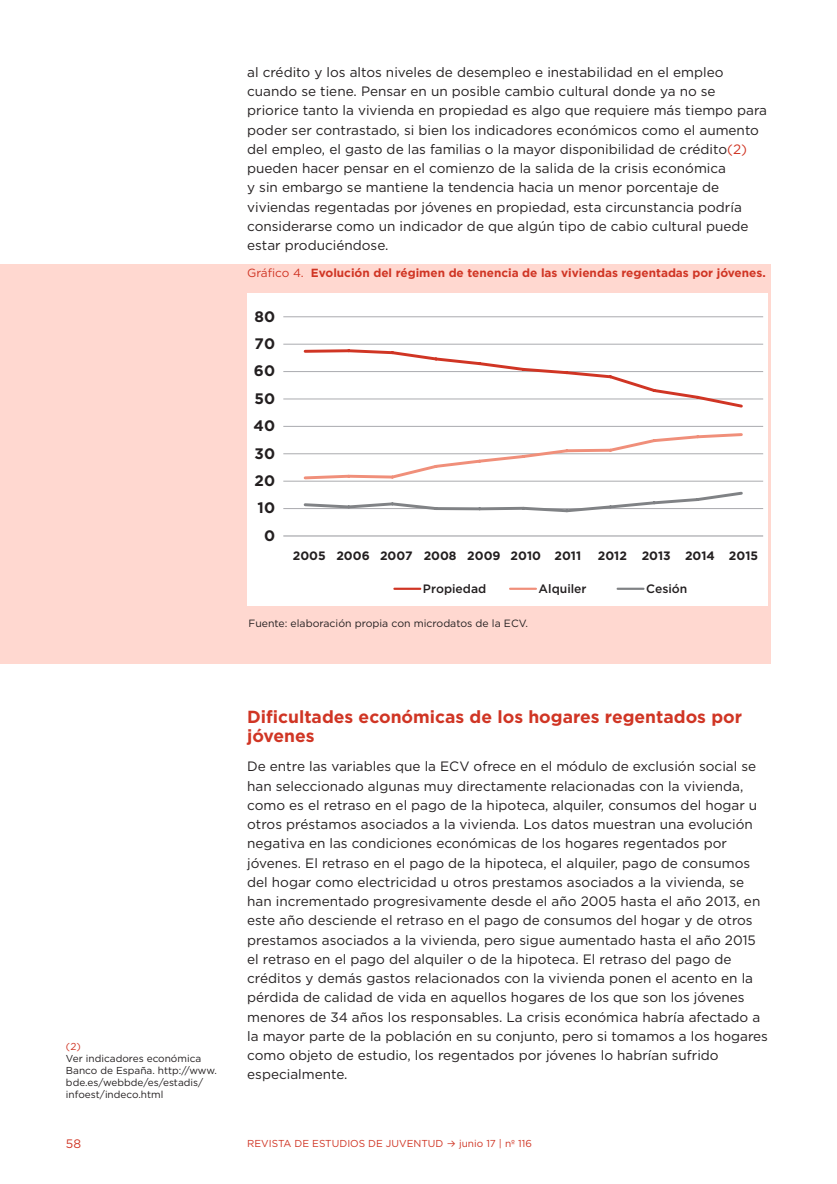
<style>
.page{position:relative;width:837px;height:1184px;background:#fff}
.page>*{position:absolute;margin:0;border:0;box-sizing:border-box;transform-origin:0 0}
.ladillo{font:700 17.5px/19.2px "Gotham";color:#d03524}
.t1{font:700 15.22px "Gotham";color:#231f20}
.texto{font:13.65px/19.2px "Gotham";color:#231f20}
.t2{font:12.25px "Gotham";color:#d03524}
.t3{font:700 12.08px "Gotham";color:#231f20}
.t4{font:500 12.08px "Gotham";color:#231f20}
.Figura{font:700 11.9px "Gotham";color:#d03524}
.texto-2{font:10.5px "Gotham";color:#231f20}
.Texto_cita{font:10.15px/12.1px "Gotham";color:#231f20}
.Número_cita{font:10.15px "Gotham";color:#d03524}
.s1{color:#d03524}
.s2{font-weight:400}
.s3{font-family:"Bryant";font-weight:500;font-size:10.5px}
</style>
<div class="page">
<div style="left:0;top:264px;width:770px;height:400px;background:#ffd8d0"></div>
<div style="left:248px;top:293px;width:519px;height:312px;background:#fff"></div>
<hr style="left:283px;top:508px;width:480px;height:1px;background:#aaabaf">
<hr style="left:283px;top:481px;width:480px;height:1px;background:#aaabaf">
<hr style="left:283px;top:453px;width:480px;height:1px;background:#aaabaf">
<hr style="left:283px;top:426px;width:480px;height:1px;background:#aaabaf">
<hr style="left:283px;top:398px;width:480px;height:1px;background:#aaabaf">
<hr style="left:283px;top:371px;width:480px;height:1px;background:#aaabaf">
<hr style="left:283px;top:344px;width:480px;height:1px;background:#aaabaf">
<hr style="left:283px;top:316px;width:480px;height:1px;background:#aaabaf">
<hr style="left:283px;top:535px;width:480px;height:1px;background:#a8a9ad">
<svg style="left:302px;top:349px;width:442px;height:59px"></svg>
<svg style="left:302px;top:433px;width:442px;height:48px"></svg>
<svg style="left:303px;top:491px;width:440px;height:22px"></svg>
<hr style="left:394px;top:587px;width:26px;height:3px;background:#d03524">
<hr style="left:510px;top:587px;width:25px;height:3px;background:#f08f7a">
<hr style="left:617px;top:587px;width:26px;height:3px;background:#808285">
<p class="texto" style="left:247px;top:62px;width:521px">al crédito y los altos niveles de desempleo e inestabilidad en el empleo cuando se tiene. Pensar en un posible cambio cultural donde ya no se priorice tanto la vivienda en propiedad es algo que requiere más tiempo para poder ser contrastado, si bien los indicadores económicos como el aumento del empleo, el gasto de las familias o la mayor disponibilidad de crédito<span class="s1">(2) </span>pueden hacer pensar en el comienzo de la salida de la crisis económica<br>y sin embargo se mantiene la tendencia hacia un menor porcentaje de viviendas regentadas por jóvenes en propiedad, esta circunstancia podría considerarse como un indicador de que algún tipo de cabio cultural puede estar produciéndose.</p>
<p class="Figura" style="left:247px;top:265px;width:520px"><span class="s2">Gráfico 4.</span> Evolución del régimen de tenencia de las viviendas regentadas por jóvenes.</p>
<p class="t1" style="left:254px;top:306px;width:22px">80</p>
<p class="t1" style="left:254px;top:333px;width:22px">70</p>
<p class="t1" style="left:254px;top:361px;width:23px">60</p>
<p class="t1" style="left:254px;top:388px;width:22px">50</p>
<p class="t1" style="left:253px;top:416px;width:23px">40</p>
<p class="t1" style="left:254px;top:443px;width:22px">30</p>
<p class="t1" style="left:254px;top:470px;width:22px">20</p>
<p class="t1" style="left:257px;top:498px;width:19px">10</p>
<p class="t1" style="left:264px;top:525px;width:13px">0</p>
<p class="t3" style="left:293px;top:548px;width:290px">2005 2006 2007 2008 2009 2010 2011</p>
<p class="t3" style="left:597px;top:548px;width:162px">2012 2013 2014 2015</p>
<p class="t4" style="left:423px;top:581px;width:65px">Propiedad</p>
<p class="t4" style="left:538px;top:581px;width:49px">Alquiler</p>
<p class="t4" style="left:646px;top:581px;width:43px">Cesión</p>
<p class="texto-2" style="left:248px;top:617px;width:281px">Fuente: elaboración propia con microdatos de la ECV.</p>
<p class="Número_cita" style="left:66px;top:1039px;width:16px">(2)</p>
<p class="Texto_cita" style="left:66px;top:1052px;width:152px">Ver indicadores económica<br>Banco de España. http://www. bde.es/webbde/es/estadis/ infoest/indeco.html</p>
<p class="ladillo" style="left:247px;top:707px;width:496px">Dificultades económicas de los hogares regentados por jóvenes</p>
<p class="texto" style="left:247px;top:756px;width:522px">De entre las variables que la ECV ofrece en el módulo de exclusión social se han seleccionado algunas muy directamente relacionadas con la vivienda, como es el retraso en el pago de la hipoteca, alquiler, consumos del hogar u otros préstamos asociados a la vivienda. Los datos muestran una evolución negativa en las condiciones económicas de los hogares regentados por jóvenes. El retraso en el pago de la hipoteca, el alquiler, pago de consumos del hogar como electricidad u otros prestamos asociados a la vivienda, se han incrementado progresivamente desde el año 2005 hasta el año 2013, en este año desciende el retraso en el pago de consumos del hogar y de otros prestamos asociados a la vivienda, pero sigue aumentado hasta el año 2015 el retraso en el pago del alquiler o de la hipoteca. El retraso del pago de créditos y demás gastos relacionados con la vivienda ponen el acento en la pérdida de calidad de vida en aquellos hogares de los que son los jóvenes menores de 34 años los responsables. La crisis económica habría afectado a la mayor parte de la población en su conjunto, pero si tomamos a los hogares como objeto de estudio, los regentados por jóvenes lo habrían sufrido especialmente.</p>
<p class="t2" style="left:66px;top:1135px;width:17px">58</p>
<p class="Número_cita" style="left:247px;top:1136px;width:286px">REVISTA DE ESTUDIOS DE JUVENTUD <span class="s3">≥</span> junio 17 | nº 116</p>
</div>
